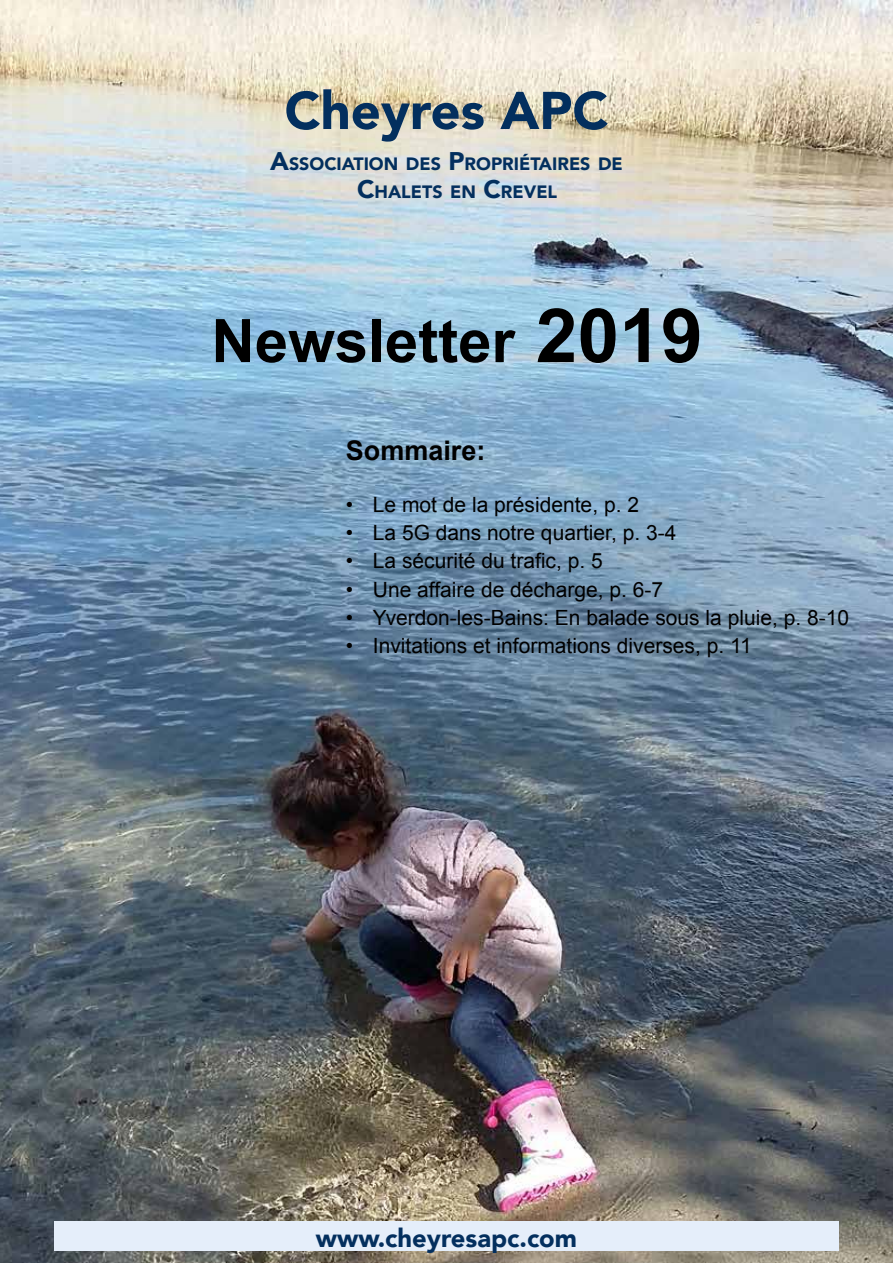
<style>
.page{position:relative;width:893px;height:1263px;background:#fff}
.page>*{position:absolute;margin:0;border:0;box-sizing:border-box;transform-origin:0 0}
.t1{font:700 60px "Arial";color:#000}
.t2{font:900 52.5px "Avenir";color:#032f5e}
.t3{font:700 27px "Arial";color:#000}
.t4{font:900 25.5px "Avenir";color:#032f5e}
.t5{font:21px "Arial";color:#000}
.t6{font:900 17.85px/28.2px "Avenir";color:#032f5e}
.s1{font-size:25.5px}
.s2{font-size:75px}
</style>
<div class="page">
<img style="left:0;top:0;width:893px;height:1263px">
<div style="left:54px;top:1221px;width:785px;height:30px;background:#e5eefa"></div>
<h2 class="t2" style="left:285px;top:66px;width:325px">Cheyres APC</h2>
<p class="t6" style="left:357px;top:149px;width:267px;text-indent:-87px"><span class="s1">A</span>SSOCIATION DES <span class="s1">P</span>ROPRIÉTAIRES DE<br><span class="s1">C</span>HALETS EN <span class="s1">C</span>REVEL</p>
<h1 class="t1" style="left:211px;top:301px;width:493px">Newsletter <span class="s2">2019</span></h1>
<p class="t3" style="left:346px;top:432px;width:141px">Sommaire:</p>
<p class="t5" style="left:346px;top:491px;width:295px">• Le mot de la présidente, p. 2</p>
<p class="t5" style="left:346px;top:519px;width:332px">• La 5G dans notre quartier, p. 3-4</p>
<p class="t5" style="left:346px;top:547px;width:258px">• La sécurité du trafic, p. 5</p>
<p class="t5" style="left:346px;top:576px;width:319px">• Une affaire de décharge, p. 6-7</p>
<p class="t5" style="left:346px;top:604px;width:505px">• Yverdon-les-Bains: En balade sous la pluie, p. 8-10</p>
<p class="t5" style="left:346px;top:632px;width:407px">• Invitations et informations diverses, p. 11</p>
<p class="t4" style="left:316px;top:1216px;width:263px">www.cheyresapc.com</p>
</div>
